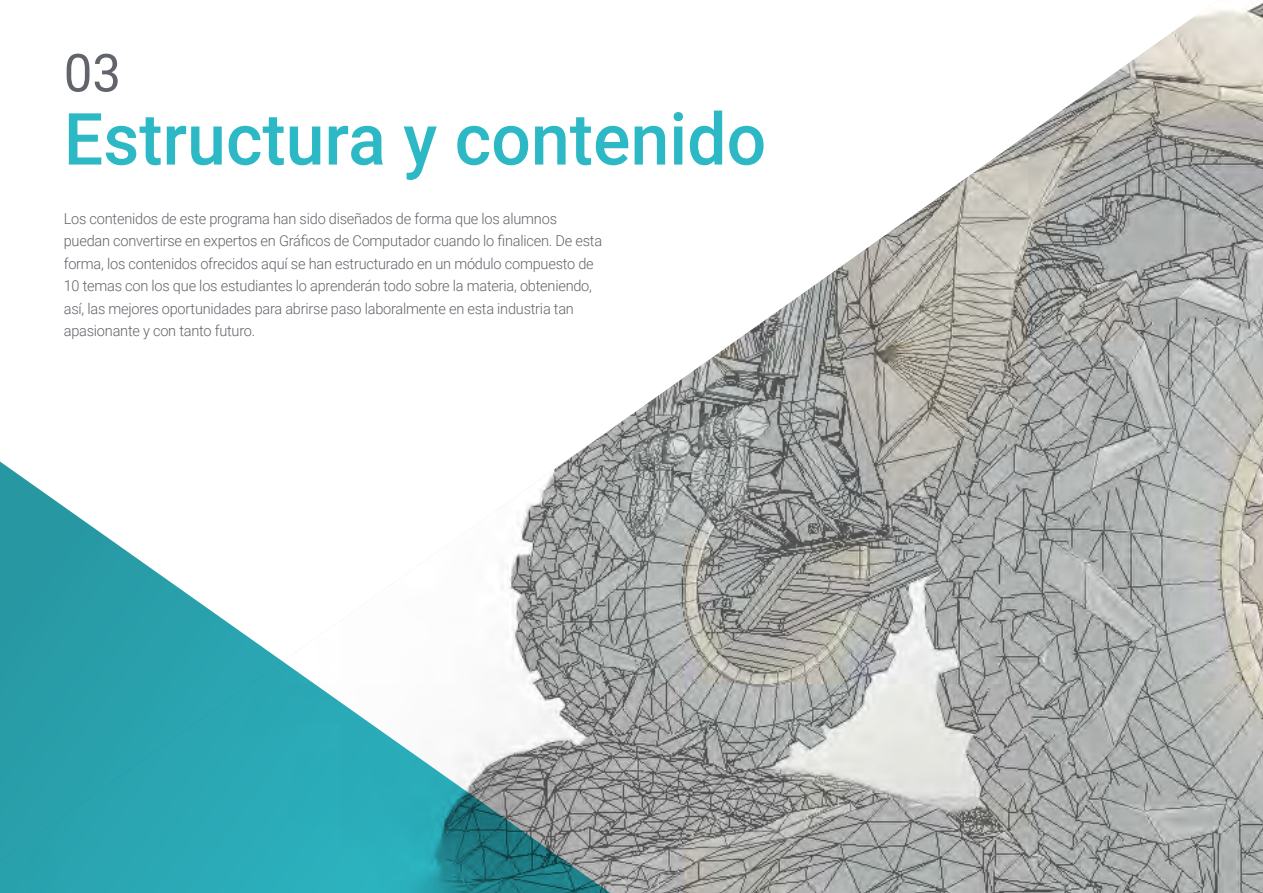
<style>
.page{position:relative;width:1263px;height:893px;background:#fff}
.page>*{position:absolute;margin:0;border:0;box-sizing:border-box;transform-origin:0 0}
.t1{font:500 72px "Roboto";color:#2db8c5}
.t2{font:52.5px "Roboto";color:#61646a}
.t3{font:300 15px/22.5px "Roboto";letter-spacing:-.015em;color:#61646a}
</style>
<div class="page">
<img style="left:587px;top:1px;width:676px;height:892px">
<svg style="left:0;top:446px;width:640px;height:447px"></svg>
<h2 class="t2" style="left:64px;top:36px;width:59px">03</h2>
<h1 class="t1" style="left:64px;top:89px;width:704px">Estructura y contenido</h1>
<p class="t3" style="left:64px;top:207px;width:540px">Los contenidos de este programa han sido diseñados de forma que los alumnos puedan convertirse en expertos en Gráficos de Computador cuando lo finalicen. De esta forma, los contenidos ofrecidos aquí se han estructurado en un módulo compuesto de 10 temas con los que los estudiantes lo aprenderán todo sobre la materia, obteniendo, así, las mejores oportunidades para abrirse paso laboralmente en esta industria tan apasionante y con tanto futuro.</p>
</div>
